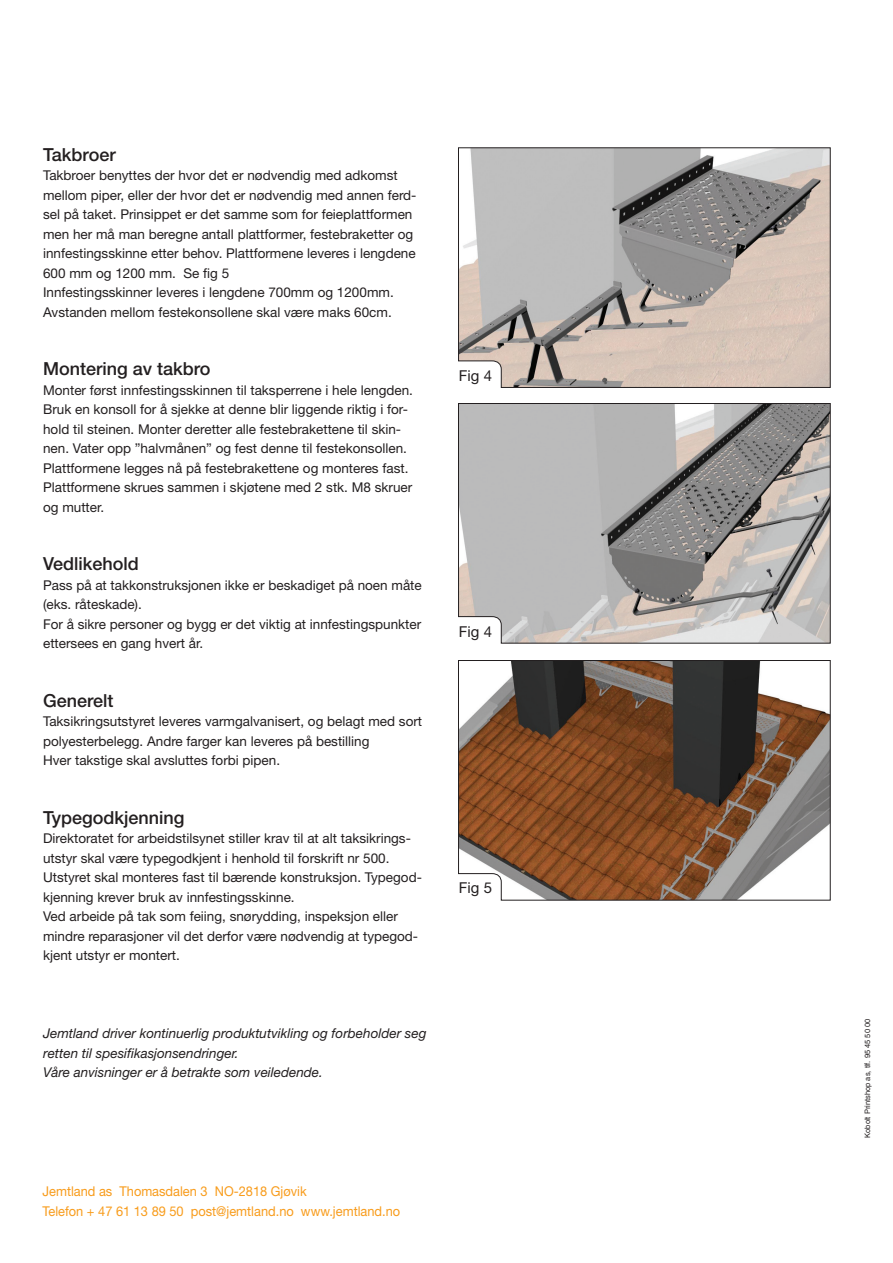
<style>
.page{position:relative;width:893px;height:1263px;background:#fff}
.page>*{position:absolute;margin:0;border:0;box-sizing:border-box;transform-origin:0 0}
.t1{font:500 18px "Helvetica Neue";color:#231f20}
.t2{font:15px "Helvetica Neue";color:#231f20}
.t3{font:13.5px/19.5px "Helvetica Neue";color:#231f20}
.t4{font:italic 13.5px/19.5px "Helvetica Neue";color:#231f20}
.t5{font:13.5px "Helvetica Neue";color:#f89c1c;scale:.95 1}
.t6{font:7.5px "Helvetica";color:#231f20}
</style>
<div class="page">
<svg style="left:458px;top:147px;width:373px;height:241px;background:#b7b0ab"></svg>
<svg style="left:458px;top:660px;width:373px;height:241px;background:#82644f"></svg>
<svg style="left:458px;top:403px;width:373px;height:241px;background:#adabaa"></svg>
<p class="t1" style="left:43px;top:144px;width:74px">Takbroer</p>
<p class="t3" style="left:43px;top:165px;width:375px">Takbroer benyttes der hvor det er nødvendig med adkomst mellom piper, eller der hvor det er nødvendig med annen ferd&shy;sel på taket. Prinsippet er det samme som for feieplattformen men her må man beregne antall plattformer, festebraketter og innfestingsskinne etter behov. Plattformene leveres i lengdene 600 mm og 1200 mm. Se fig 5</p>
<p class="t3" style="left:43px;top:282px;width:352px">Innfestingsskinner leveres i lengdene 700mm og 1200mm.</p>
<p class="t3" style="left:43px;top:302px;width:350px">Avstanden mellom festekonsollene skal være maks 60cm.</p>
<p class="t1" style="left:43px;top:358px;width:169px">Montering av takbro</p>
<p class="t3" style="left:43px;top:380px;width:371px">Monter først innfestingsskinnen til taksperrene i hele lengden.<br>Bruk en konsoll for å sjekke at denne blir liggende riktig i for&shy;hold til steinen. Monter deretter alle festebrakettene til skin&shy;nen. Vater opp ”halvmånen” og fest denne til festekonsollen.<br>Plattformene legges nå på festebrakettene og monteres fast.<br>Plattformene skrues sammen i skjøtene med 2 stk. M8 skruer og mutter.</p>
<p class="t1" style="left:43px;top:553px;width:97px">Vedlikehold</p>
<p class="t3" style="left:43px;top:575px;width:380px">Pass på at takkonstruksjonen ikke er beskadiget på noen måte (eks. råteskade).</p>
<p class="t3" style="left:43px;top:614px;width:380px">For å sikre personer og bygg er det viktig at innfestingspunkter ettersees en gang hvert år.</p>
<p class="t1" style="left:43px;top:690px;width:72px">Generelt</p>
<p class="t3" style="left:43px;top:711px;width:381px">Taksikringsutstyret leveres varmgalvanisert, og belagt med sort polyesterbelegg. Andre farger kan leveres på bestilling</p>
<p class="t3" style="left:43px;top:750px;width:239px">Hver takstige skal avsluttes forbi pipen.</p>
<p class="t1" style="left:43px;top:807px;width:143px">Typegodkjenning</p>
<p class="t3" style="left:43px;top:828px;width:380px">Direktoratet for arbeidstilsynet stiller krav til at alt taksikrings&shy;utstyr skal være typegodkjent i henhold til forskrift nr 500.<br>Utstyret skal monteres fast til bærende konstruksjon. Typegod&shy;kjenning krever bruk av innfestingsskinne.</p>
<p class="t3" style="left:43px;top:906px;width:377px">Ved arbeide på tak som feiing, snørydding, inspeksjon eller mindre reparasjoner vil det derfor være nødvendig at typegod&shy;kjent utstyr er montert.</p>
<p class="t4" style="left:43px;top:1023px;width:385px">Jemtland driver kontinuerlig produktutvikling og forbeholder seg retten til spesifikasjonsendringer.</p>
<p class="t4" style="left:43px;top:1062px;width:281px">Våre anvisninger er å betrakte som veiledende.</p>
<p class="t2" style="left:459px;top:367px;width:35px">Fig 4</p>
<p class="t2" style="left:459px;top:622px;width:35px">Fig 4</p>
<p class="t2" style="left:459px;top:879px;width:35px">Fig 5</p>
<p class="t5" style="left:43px;top:1183px;width:280px">Jemtland as Thomasdalen 3 NO-2818 Gjøvik</p>
<p class="t5" style="left:43px;top:1203px;width:378px">Telefon + 47 61 13 89 50 post@jemtland.no www.jemtland.no</p>
<p class="t6" style="left:863px;top:1138px;width:120px;rotate:-90deg">Kobolt Printshop as, tlf. 95 45 50 00</p>
</div>
